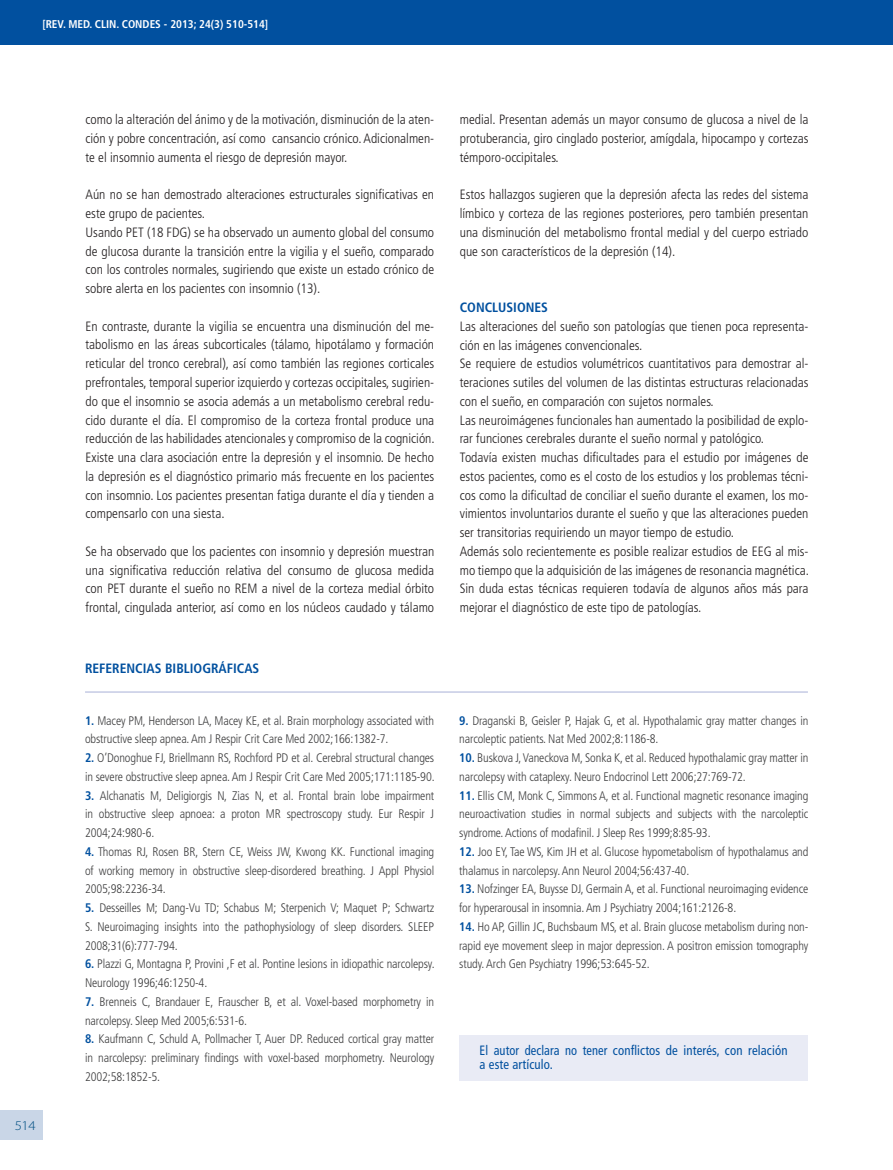
<style>
.page{position:relative;width:893px;height:1170px;background:#fff}
.page>*{position:absolute;margin:0;border:0;box-sizing:border-box;transform-origin:0 0}
.t1{font:300 condensed 13.5px/18.8px "Frutiger";color:#231f20;text-align:justify}
.t2{font:condensed 13.5px/13.5px "Frutiger";letter-spacing:.01em;color:#01509f;scale:.92 1}
.t3{font:700 condensed 13.5px "Frutiger";color:#01509f}
.t4{font:300 13.5px "Myriad Pro";color:#004e82;scale:1.1 1}
.t5{font:300 condensed 12.45px/18.8px "Frutiger";letter-spacing:-.01em;color:#3e3e3f}
.t6{font:700 condensed 11.25px "Frutiger";color:#fff}
.s1{font-weight:700;color:#01509f}
</style>
<div class="page">
<div style="left:0;top:1110px;width:43px;height:30px;background:#c9d6e7"></div>
<div style="left:0;top:0;width:893px;height:44px;background:#01509f"></div>
<hr style="left:85px;top:691px;width:723px;height:1px;background:#c5cbe5">
<div style="left:459px;top:1035px;width:349px;height:45px;background:#e9ebf5"></div>
<p class="t6" style="left:42px;top:17px;width:227px">[REV. MED. CLIN. CONDES - 2013; 24(3) 510-514]</p>
<p class="t4" style="left:15px;top:1117px;width:21px">514</p>
<p class="t1" style="left:86px;top:110px;width:350px">como la alteración del ánimo y de la motivación, disminución de la aten&shy;ción y pobre concentración, así como cansancio crónico. Adicionalmen&shy;te el insomnio aumenta el riesgo de depresión mayor.</p>
<p class="t1" style="left:86px;top:185px;width:350px;text-align:left">Aún no se han demostrado alteraciones estructurales significativas en este grupo de pacientes.<br>Usando PET (18 FDG) se ha observado un aumento global del consumo de glucosa durante la transición entre la vigilia y el sueño, comparado con los controles normales, sugiriendo que existe un estado crónico de sobre alerta en los pacientes con insomnio (13).</p>
<p class="t1" style="left:86px;top:317px;width:351px">En contraste, durante la vigilia se encuentra una disminución del me&shy;tabolismo en las áreas subcorticales (tálamo, hipotálamo y formación reticular del tronco cerebral), así como también las regiones corticales prefrontales, temporal superior izquierdo y cortezas occipitales, sugirien&shy;do que el insomnio se asocia además a un metabolismo cerebral redu&shy;cido durante el día. El compromiso de la corteza frontal produce una reducción de las habilidades atencionales y compromiso de la cognición.<br>Existe una clara asociación entre la depresión y el insomnio. De hecho la depresión es el diagnóstico primario más frecuente en los pacientes con insomnio. Los pacientes presentan fatiga durante el día y tienden a compensarlo con una siesta.</p>
<p class="t1" style="left:86px;top:542px;width:350px">Se ha observado que los pacientes con insomnio y depresión muestran una significativa reducción relativa del consumo de glucosa medida con PET durante el sueño no REM a nivel de la corteza medial órbito frontal, cingulada anterior, así como en los núcleos caudado y tálamo</p>
<p class="t3" style="left:85px;top:660px;width:176px">REFERENCIAS BIBLIOGRÁFICAS</p>
<p class="t5" style="left:85px;top:711px;width:351px"><span class="s1">1.</span> Macey PM, Henderson LA, Macey KE, et al. Brain morphology associated with obstructive sleep apnea. Am J Respir Crit Care Med 2002;166:1382-7.</p>
<p class="t5" style="left:85px;top:748px;width:351px"><span class="s1">2.</span> O’Donoghue FJ, Briellmann RS, Rochford PD et al. Cerebral structural changes in severe obstructive sleep apnea. Am J Respir Crit Care Med 2005;171:1185-90.</p>
<p class="t5" style="left:85px;top:786px;width:351px;text-align:justify"><span class="s1">3.</span> Alchanatis M, Deligiorgis N, Zias N, et al. Frontal brain lobe impairment in obstructive sleep apnoea: a proton MR spectroscopy study. Eur Respir J 2004;24:980-6.</p>
<p class="t5" style="left:85px;top:842px;width:351px;text-align:justify"><span class="s1">4.</span> Thomas RJ, Rosen BR, Stern CE, Weiss JW, Kwong KK. Functional imaging of working memory in obstructive sleep-disordered breathing. J Appl Physiol 2005;98:2236-34.</p>
<p class="t5" style="left:85px;top:898px;width:351px;text-align:justify"><span class="s1">5.</span> Desseilles M; Dang-Vu TD; Schabus M; Sterpenich V; Maquet P; Schwartz S. Neuroimaging insights into the pathophysiology of sleep disorders. SLEEP 2008;31(6):777-794.</p>
<p class="t5" style="left:85px;top:954px;width:351px"><span class="s1">6.</span> Plazzi G, Montagna P, Provini ,F et al. Pontine lesions in idiopathic narcolepsy.<br>Neurology 1996;46:1250-4.</p>
<p class="t5" style="left:85px;top:992px;width:351px"><span class="s1">7.</span> Brenneis C, Brandauer E, Frauscher B, et al. Voxel-based morphometry in narcolepsy. Sleep Med 2005;6:531-6.</p>
<p class="t5" style="left:85px;top:1029px;width:351px;text-align:justify"><span class="s1">8.</span> Kaufmann C, Schuld A, Pollmacher T, Auer DP. Reduced cortical gray matter in narcolepsy: preliminary findings with voxel-based morphometry. Neurology 2002;58:1852-5.</p>
<p class="t1" style="left:460px;top:110px;width:350px">medial. Presentan además un mayor consumo de glucosa a nivel de la protuberancia, giro cinglado posterior, amígdala, hipocampo y cortezas témporo-occipitales.</p>
<p class="t1" style="left:460px;top:185px;width:350px">Estos hallazgos sugieren que la depresión afecta las redes del sistema límbico y corteza de las regiones posteriores, pero también presentan una disminución del metabolismo frontal medial y del cuerpo estriado que son característicos de la depresión (14).</p>
<p class="t3" style="left:460px;top:299px;width:16px">CONCLUSIONES</p>
<p class="t1" style="left:460px;top:317px;width:351px;text-align:left">Las alteraciones del sueño son patologías que tienen poca representa&shy;ción en las imágenes convencionales.<br>Se requiere de estudios volumétricos cuantitativos para demostrar al&shy;teraciones sutiles del volumen de las distintas estructuras relacionadas con el sueño, en comparación con sujetos normales.<br>Las neuroimágenes funcionales han aumentado la posibilidad de explo&shy;rar funciones cerebrales durante el sueño normal y patológico.<br>Todavía existen muchas dificultades para el estudio por imágenes de estos pacientes, como es el costo de los estudios y los problemas técni&shy;cos como la dificultad de conciliar el sueño durante el examen, los mo&shy;vimientos involuntarios durante el sueño y que las alteraciones pueden ser transitorias requiriendo un mayor tiempo de estudio.<br>Además solo recientemente es posible realizar estudios de EEG al mis&shy;mo tiempo que la adquisición de las imágenes de resonancia magnética.<br>Sin duda estas técnicas requieren todavía de algunos años más para mejorar el diagnóstico de este tipo de patologías.</p>
<p class="t5" style="left:459px;top:711px;width:351px"><span class="s1">9.</span> Draganski B, Geisler P, Hajak G, et al. Hypothalamic gray matter changes in narcoleptic patients. Nat Med 2002;8:1186-8.</p>
<p class="t5" style="left:459px;top:748px;width:351px"><span class="s1">10.</span> Buskova J, Vaneckova M, Sonka K, et al. Reduced hypothalamic gray matter in narcolepsy with cataplexy. Neuro Endocrinol Lett 2006;27:769-72.</p>
<p class="t5" style="left:459px;top:786px;width:351px;text-align:justify"><span class="s1">11.</span> Ellis CM, Monk C, Simmons A, et al. Functional magnetic resonance imaging neuroactivation studies in normal subjects and subjects with the narcoleptic syndrome. Actions of modafinil. J Sleep Res 1999;8:85-93.</p>
<p class="t5" style="left:459px;top:842px;width:351px"><span class="s1">12.</span> Joo EY, Tae WS, Kim JH et al. Glucose hypometabolism of hypothalamus and thalamus in narcolepsy. Ann Neurol 2004;56:437-40.</p>
<p class="t5" style="left:459px;top:879px;width:351px"><span class="s1">13.</span> Nofzinger EA, Buysse DJ, Germain A, et al. Functional neuroimaging evidence for hyperarousal in insomnia. Am J Psychiatry 2004;161:2126-8.</p>
<p class="t5" style="left:459px;top:917px;width:351px;text-align:justify"><span class="s1">14.</span> Ho AP, Gillin JC, Buchsbaum MS, et al. Brain glucose metabolism during non&shy;rapid eye movement sleep in major depression. A positron emission tomography study. Arch Gen Psychiatry 1996;53:645-52.</p>
<p class="t2" style="left:480px;top:1043px;width:336px">El autor declara no tener conflictos de interés, con relación a este artículo.</p>
</div>
